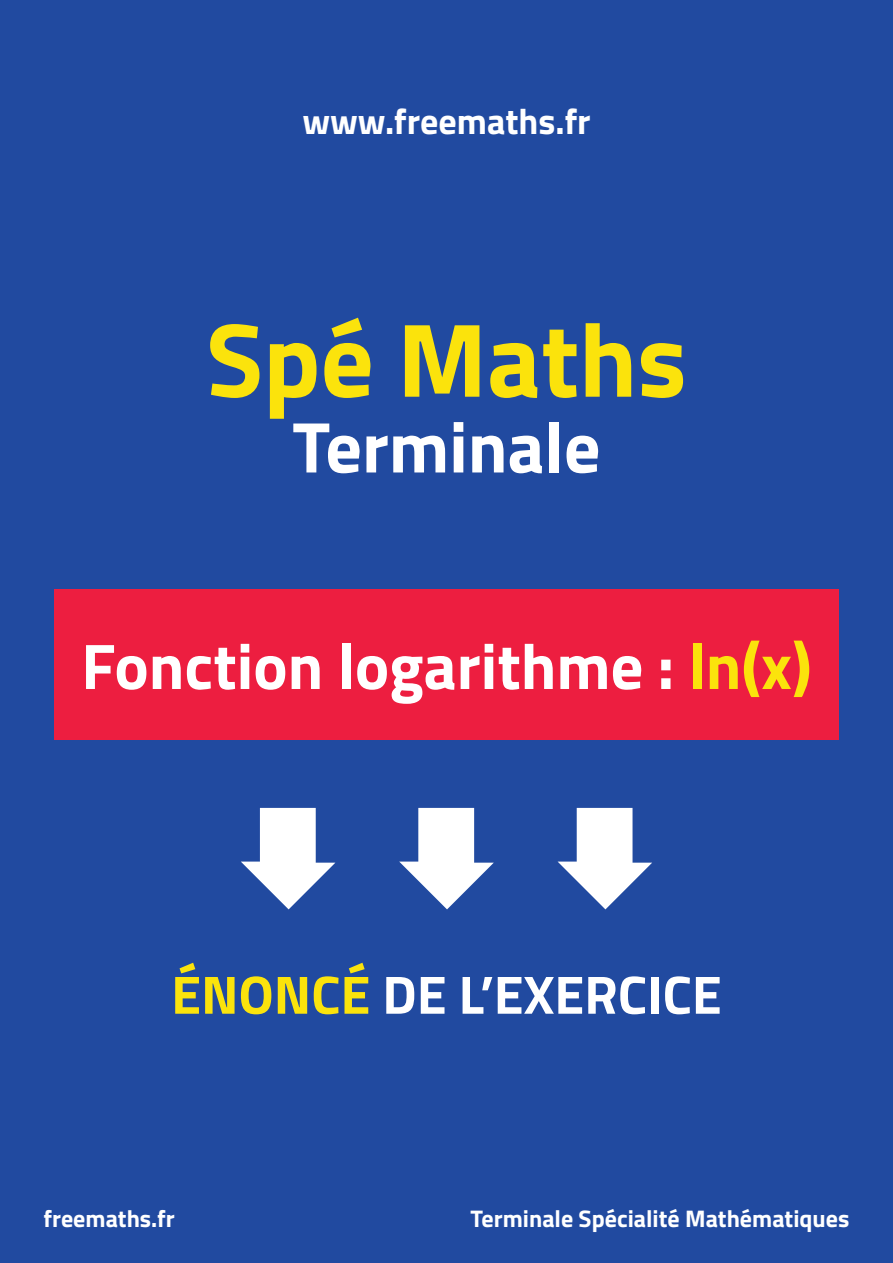
<style>
.page{position:relative;width:893px;height:1263px;background:#214aa0}
.page>*{position:absolute;margin:0;border:0;box-sizing:border-box;transform-origin:0 0}
.t1{font:700 105px "Titillium";color:#fbe30c}
.t2{font:700 72px "Titillium";color:#fff}
.t3{font:700 64.5px "Titillium";color:#fff}
.t4{font:700 54px "Titillium";color:#fff}
.t5{font:700 36px "Titillium";color:#fff}
.t6{font:700 24px "Titillium";color:#fff}
.s1{color:#fbe30c}
</style>
<div class="page">
<svg style="left:241px;top:808px;width:94px;height:101px"></svg>
<svg style="left:399px;top:808px;width:95px;height:101px"></svg>
<svg style="left:558px;top:808px;width:94px;height:101px"></svg>
<div style="left:54px;top:589px;width:785px;height:151px;background:#ed1e40"></div>
<h3 class="t5" style="left:302px;top:94px;width:290px">www.freemaths.fr</h3>
<h1 class="t1" style="left:206px;top:280px;width:482px">Spé Maths</h1>
<h2 class="t2" style="left:292px;top:392px;width:310px">Terminale</h2>
<p class="t3" style="left:81px;top:617px;width:732px">Fonction logarithme : <span class="s1">ln(x)</span></p>
<h3 class="t4" style="left:171px;top:953px;width:552px"><span class="s1">ÉNONCÉ</span> DE L’EXERCICE</h3>
<p class="t6" style="left:44px;top:1200px;width:133px">freemaths.fr</p>
<p class="t6" style="left:471px;top:1200px;width:380px">Terminale Spécialité Mathématiques</p>
</div>
